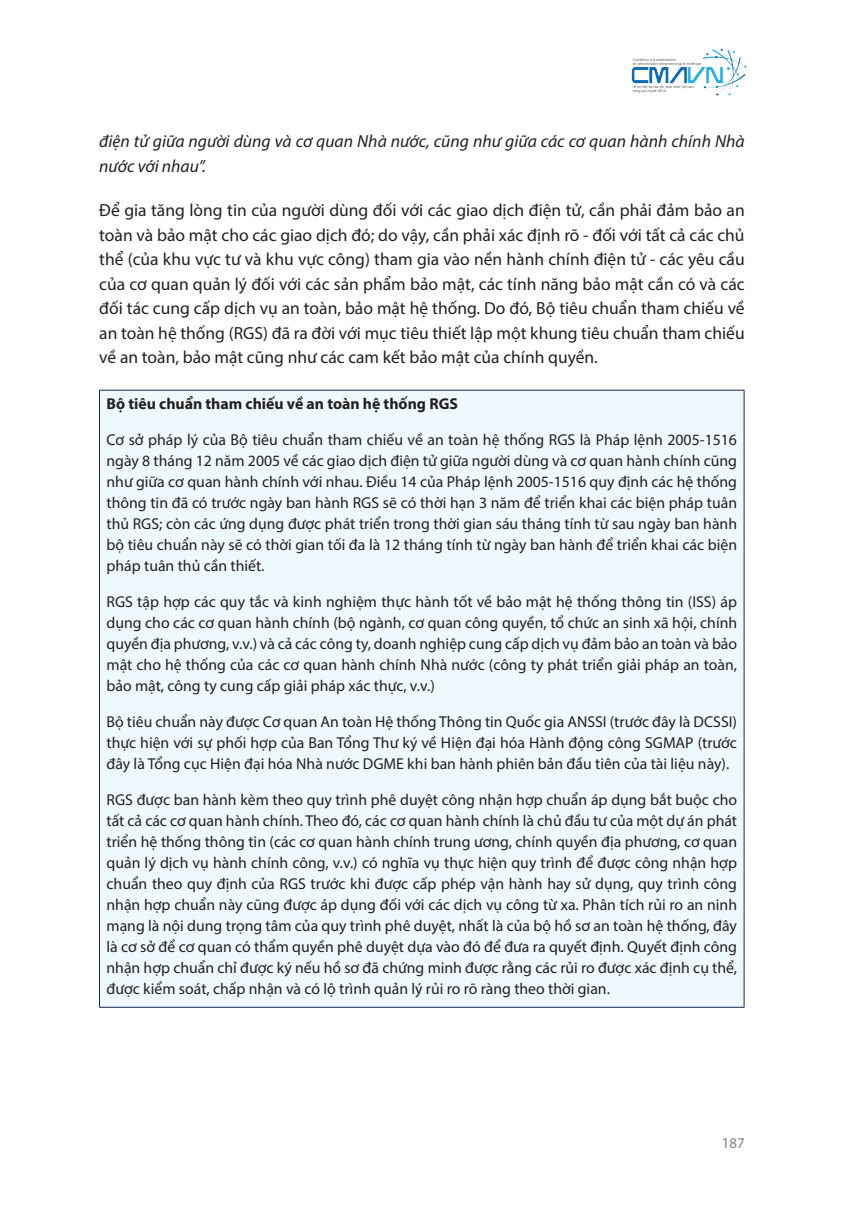
<style>
.page{position:relative;width:854px;height:1211px;background:#fff}
.page>*{position:absolute;margin:0;border:0;box-sizing:border-box;transform-origin:0 0}
.t1{font:17.5px/24.5px "Myriad Pro";color:#231f20;text-align:justify}
.t2{font:italic 17.5px/24.5px "Myriad Pro";color:#231f20}
.t3{font:15.75px/21px "Myriad Pro";color:#231f20;text-align:justify}
.t4{font:700 15.75px "Myriad Pro";color:#231f20}
.t5{font:14.88px "Myriad Pro";color:#808285}
</style>
<div class="page">
<img style="left:631px;top:48px;width:116px;height:48px">
<div style="left:99px;top:390px;width:644px;height:617px;background:#eff9fd"></div>
<hr style="left:99px;top:390px;width:645px;height:1px;background:#162851">
<hr style="left:99px;top:390px;width:1px;height:617px;background:#162851">
<hr style="left:743px;top:390px;width:1px;height:617px;background:#162851">
<hr style="left:99px;top:1006px;width:645px;height:1px;background:#162851">
<p class="t2" style="left:99px;top:129px;width:646px">điện tử giữa người dùng và cơ quan Nhà nước, cũng như giữa các cơ quan hành chính Nhà nước với nhau”.</p>
<p class="t1" style="left:99px;top:198px;width:646px">Để gia tăng lòng tin của người dùng đối với các giao dịch điện tử, cần phải đảm bảo an toàn và bảo mật cho các giao dịch đó; do vậy, cần phải xác định rõ - đối với tất cả các chủ thể (của khu vực tư và khu vực công) tham gia vào nền hành chính điện tử - các yêu cầu của cơ quan quản lý đối với các sản phẩm bảo mật, các tính năng bảo mật cần có và các đối tác cung cấp dịch vụ an toàn, bảo mật hệ thống. Do đó, Bộ tiêu chuẩn tham chiếu về an toàn hệ thống (RGS) đã ra đời với mục tiêu thiết lập một khung tiêu chuẩn tham chiếu về an toàn, bảo mật cũng như các cam kết bảo mật của chính quyền.</p>
<p class="t4" style="left:106px;top:393px;width:353px">Bộ tiêu chuẩn tham chiếu về an toàn hệ thống RGS</p>
<p class="t3" style="left:106px;top:429px;width:632px">Cơ sở pháp lý của Bộ tiêu chuẩn tham chiếu về an toàn hệ thống RGS là Pháp lệnh 2005-1516 ngày 8 tháng 12 năm 2005 về các giao dịch điện tử giữa người dùng và cơ quan hành chính cũng như giữa cơ quan hành chính với nhau. Điều 14 của Pháp lệnh 2005-1516 quy định các hệ thống thông tin đã có trước ngày ban hành RGS sẽ có thời hạn 3 năm để triển khai các biện pháp tuân thủ RGS; còn các ứng dụng được phát triển trong thời gian sáu tháng tính từ sau ngày ban hành bộ tiêu chuẩn này sẽ có thời gian tối đa là 12 tháng tính từ ngày ban hành để triển khai các biện pháp tuân thủ cần thiết.</p>
<p class="t3" style="left:106px;top:590px;width:632px">RGS tập hợp các quy tắc và kinh nghiệm thực hành tốt về bảo mật hệ thống thông tin (ISS) áp dụng cho các cơ quan hành chính (bộ ngành, cơ quan công quyền, tổ chức an sinh xã hội, chính quyền địa phương, v.v.) và cả các công ty, doanh nghiệp cung cấp dịch vụ đảm bảo an toàn và bảo mật cho hệ thống của các cơ quan hành chính Nhà nước (công ty phát triển giải pháp an toàn, bảo mật, công ty cung cấp giải pháp xác thực, v.v.)</p>
<p class="t3" style="left:106px;top:710px;width:631px">Bộ tiêu chuẩn này được Cơ quan An toàn Hệ thống Thông tin Quốc gia ANSSI (trước đây là DCSSI) thực hiện với sự phối hợp của Ban Tổng Thư ký về Hiện đại hóa Hành động công SGMAP (trước đây là Tổng cục Hiện đại hóa Nhà nước DGME khi ban hành phiên bản đầu tiên của tài liệu này).</p>
<p class="t3" style="left:106px;top:788px;width:632px">RGS được ban hành kèm theo quy trình phê duyệt công nhận hợp chuẩn áp dụng bắt buộc cho tất cả các cơ quan hành chính. Theo đó, các cơ quan hành chính là chủ đầu tư của một dự án phát triển hệ thống thông tin (các cơ quan hành chính trung ương, chính quyền địa phương, cơ quan quản lý dịch vụ hành chính công, v.v.) có nghĩa vụ thực hiện quy trình để được công nhận hợp chuẩn theo quy định của RGS trước khi được cấp phép vận hành hay sử dụng, quy trình công nhận hợp chuẩn này cũng được áp dụng đối với các dịch vụ công từ xa. Phân tích rủi ro an ninh mạng là nội dung trọng tâm của quy trình phê duyệt, nhất là của bộ hồ sơ an toàn hệ thống, đây là cơ sở để cơ quan có thẩm quyền phê duyệt dựa vào đó để đưa ra quyết định. Quyết định công nhận hợp chuẩn chỉ được ký nếu hồ sơ đã chứng minh được rằng các rủi ro được xác định cụ thể, được kiểm soát, chấp nhận và có lộ trình quản lý rủi ro rõ ràng theo thời gian.</p>
<p class="t5" style="left:721px;top:1133px;width:24px">187</p>
</div>
